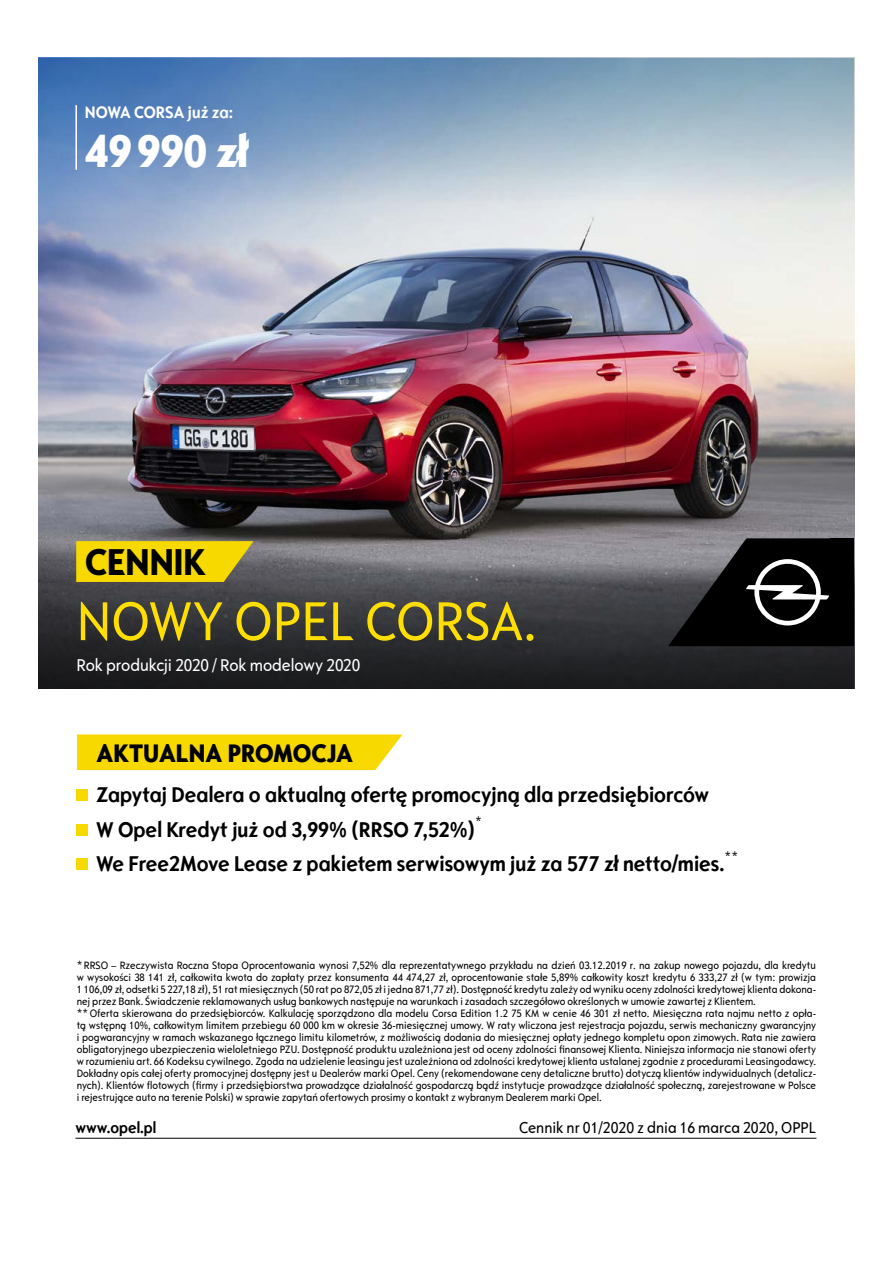
<style>
.page{position:relative;width:893px;height:1263px;background:#fff}
.page>*{position:absolute;margin:0;border:0;box-sizing:border-box;transform-origin:0 0}
.t1{font:condensed 57px "Opel Sans";color:#ffde00}
.t2{font:800 48.15px "Opel Sans Condensed";letter-spacing:-.01em;color:#fff}
.t3{font:39px "Opel Sans Condensed Carline";color:#000}
.t4{font:800 26.7px "Opel Sans Condensed";color:#000}
.t5{font:700 22.5px/34.5px "Opel Sans Condensed";color:#000}
.t6{font:condensed 18px "Opel Sans";letter-spacing:-.005em;color:#fff}
.t7{font:700 17.55px "Opel Sans Condensed";color:#fff}
.t8{font:condensed 16.5px "Opel Sans";color:#000}
.t9{font:700 16.5px "Opel Sans Condensed";color:#000}
.t10{font:condensed 13.05px "Opel Sans";color:#000}
.t11{font:condensed 11.25px/12px "Opel Sans";color:#000}
</style>
<div class="page">
<img style="left:38px;top:247px;width:816px;height:324px">
<div style="left:38px;top:571px;width:816px;height:118px;background:linear-gradient(to bottom,#55555b,#121415)"></div>
<hr style="left:75px;top:1138px;width:741px;height:1px;background:#000">
<svg style="left:38px;top:58px;width:816px;height:189px;background:#9cb3cc"></svg>
<div style="left:831px;top:538px;width:23px;height:108px;background:#000"></div>
<svg style="left:669px;top:538px;width:162px;height:108px;background:#303031"></svg>
<svg style="left:76px;top:541px;width:178px;height:41px;background:#e9ce09"></svg>
<div style="left:77px;top:734px;width:325px;height:36px;background:#f7d900"></div>
<hr style="left:75px;top:105px;width:2px;height:65px;background:#fff">
<div style="left:76px;top:858px;width:12px;height:11px;background:#f7d900"></div>
<div style="left:76px;top:789px;width:12px;height:12px;background:#f7d900"></div>
<div style="left:76px;top:824px;width:12px;height:11px;background:#f7d900"></div>
<h3 class="t7" style="left:85px;top:102px;width:150px">NOWA CORSA już za:</h3>
<h2 class="t2" style="left:85px;top:122px;width:165px">49 990 zł</h2>
<h3 class="t3" style="left:85px;top:537px;width:122px">CENNIK</h3>
<h1 class="t1" style="left:77px;top:588px;width:462px">NOWY OPEL CORSA.</h1>
<h3 class="t6" style="left:77px;top:655px;width:285px">Rok produkcji 2020 / Rok modelowy 2020</h3>
<h3 class="t4" style="left:97px;top:736px;width:258px">AKTUALNA PROMOCJA</h3>
<h3 class="t5" style="left:96px;top:778px;width:615px">Zapytaj Dealera o aktualną ofertę promocyjną dla przedsiębiorców<br>W Opel Kredyt już od 3,99% (RRSO 7,52%)</h3>
<p class="t10" style="left:475px;top:814px;width:8px">*</p>
<h3 class="t5" style="left:96px;top:847px;width:630px">We Free2Move Lease z pakietem serwisowym już za 577 zł netto/mies.</h3>
<p class="t10" style="left:724px;top:849px;width:15px">**</p>
<p class="t11" style="left:77px;top:960px;width:741px">* RRSO – Rzeczywista Roczna Stopa Oprocentowania wynosi 7,52% dla reprezentatywnego przykładu na dzień 03.12.2019 r. na zakup nowego pojazdu, dla kredytu w wysokości 38 141 zł, całkowita kwota do zapłaty przez konsumenta 44 474,27 zł, oprocentowanie stałe 5,89% całkowity koszt kredytu 6 333,27 zł (w tym: prowizja 1 106,09 zł, odsetki 5 227,18 zł), 51 rat miesięcznych (50 rat po 872,05 zł i jedna 871,77 zł). Dostępność kredytu zależy od wyniku oceny zdolności kredytowej klienta dokona&shy;nej przez Bank. Świadczenie reklamowanych usług bankowych następuje na warunkach i zasadach szczegółowo określonych w umowie zawartej z Klientem.<br>** Oferta skierowana do przedsiębiorców. Kalkulację sporządzono dla modelu Corsa Edition 1.2 75 KM w cenie 46 301 zł netto. Miesięczna rata najmu netto z opła&shy;tą wstępną 10%, całkowitym limitem przebiegu 60 000 km w okresie 36-miesięcznej umowy. W raty wliczona jest rejestracja pojazdu, serwis mechaniczny gwarancyjny i pogwarancyjny w ramach wskazanego łącznego limitu kilometrów, z możliwością dodania do miesięcznej opłaty jednego kompletu opon zimowych. Rata nie zawiera obligatoryjnego ubezpieczenia wieloletniego PZU. Dostępność produktu uzależniona jest od oceny zdolności finansowej Klienta. Niniejsza informacja nie stanowi oferty w rozumieniu art. 66 Kodeksu cywilnego. Zgoda na udzielenie leasingu jest uzależniona od zdolności kredytowej klienta ustalanej zgodnie z procedurami Leasingodawcy.<br>Dokładny opis całej oferty promocyjnej dostępny jest u Dealerów marki Opel. Ceny (rekomendowane ceny detaliczne brutto) dotyczą klientów indywidualnych (detalicz&shy;nych). Klientów flotowych (firmy i przedsiębiorstwa prowadzące działalność gospodarczą bądź instytucje prowadzące działalność społeczną, zarejestrowane w Polsce i rejestrujące auto na terenie Polski) w sprawie zapytań ofertowych prosimy o kontakt z wybranym Dealerem marki Opel.</p>
<h3 class="t9" style="left:75px;top:1117px;width:82px">www.opel.pl</h3>
<h3 class="t8" style="left:519px;top:1118px;width:299px">Cennik nr 01/2020 z dnia 16 marca 2020, OPPL</h3>
</div>
